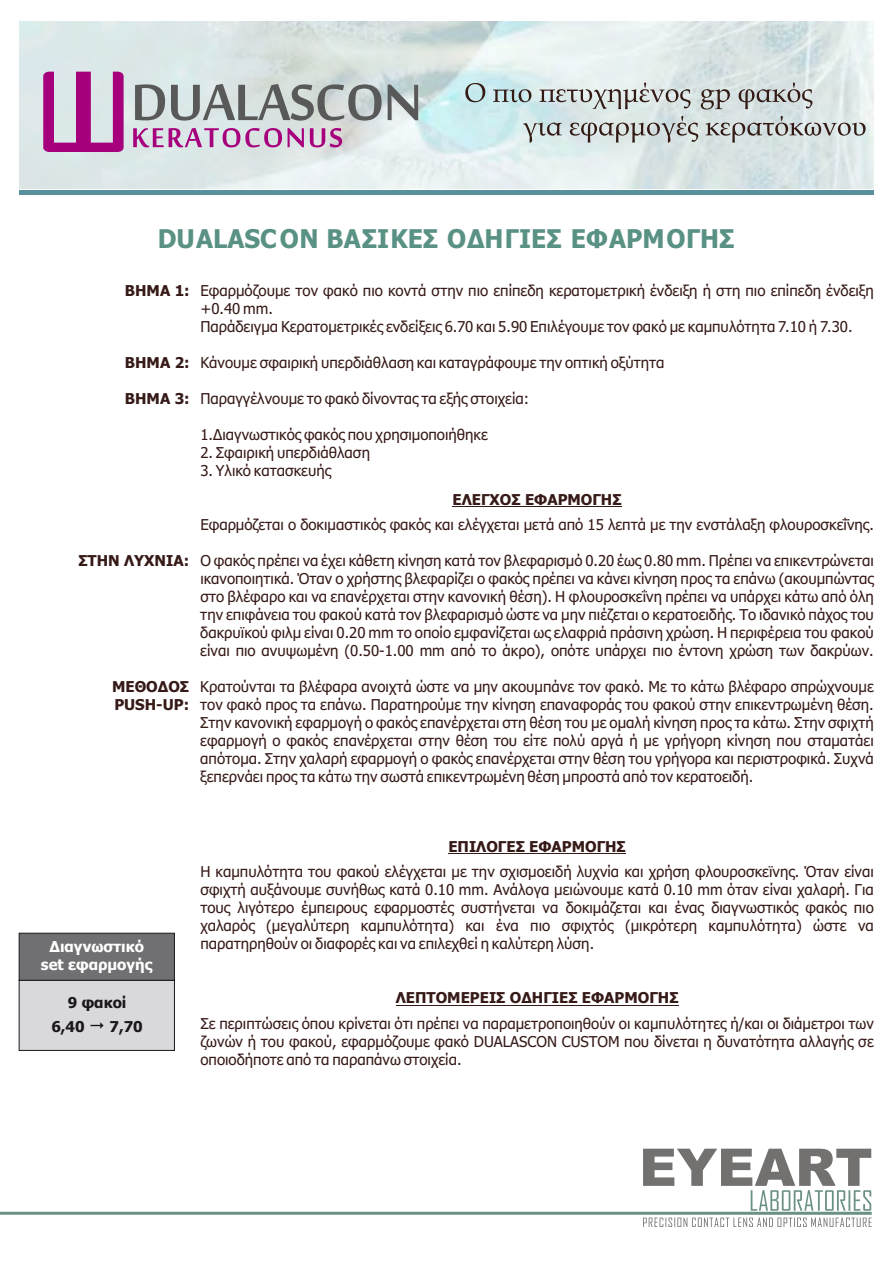
<style>
.page{position:relative;width:893px;height:1263px;background:#fff}
.page>*{position:absolute;margin:0;border:0;box-sizing:border-box;transform-origin:0 0}
.t1{font:700 25.8px "Tahoma";color:#599185;scale:.96 1}
.t2{font:15px/18px "Tahoma";color:#361a17;text-align:justify}
.t3{font:700 15px/18px "Tahoma";color:#361a17}
.t4{font:700 15px/18.1px "Tahoma";color:#fff;text-align:center}
.t5{font:700 15px/23.5px "Tahoma";color:#1c171c}
</style>
<div class="page">
<hr style="left:453px;top:506px;width:169px;height:1px;background:#361a17">
<hr style="left:448px;top:853px;width:178px;height:1px;background:#361a17">
<hr style="left:396px;top:1005px;width:282px;height:1px;background:#361a17">
<div style="left:19px;top:190px;width:855px;height:5px;background:#57919e"></div>
<svg style="left:465px;top:82px;width:401px;height:61px;background:#c3cdcc"></svg>
<svg style="left:43px;top:72px;width:81px;height:80px;background:#c071b1"></svg>
<svg style="left:135px;top:84px;width:283px;height:37px;background:#a7adad"></svg>
<svg style="left:133px;top:128px;width:209px;height:19px;background:#c793bf"></svg>
<svg style="left:643px;top:1149px;width:228px;height:62px"></svg>
<hr style="left:0;top:1212px;width:872px;height:3px;background:#6b9185">
<svg style="left:643px;top:1217px;width:229px;height:10px"></svg>
<svg style="left:18px;top:932px;width:157px;height:119px;background:#aaa9ac"></svg>
<h1 class="t1" style="left:158px;top:229px;width:602px">DUALASCON ΒΑΣΙΚΕΣ ΟΔΗΓΙΕΣ ΕΦΑΡΜΟΓΗΣ</h1>
<p class="t3" style="left:125px;top:282px;width:66px">ΒΗΜΑ 1:</p>
<p class="t3" style="left:125px;top:354px;width:66px">ΒΗΜΑ 2:</p>
<p class="t3" style="left:125px;top:390px;width:66px">ΒΗΜΑ 3:</p>
<p class="t3" style="left:78px;top:553px;width:112px">ΣΤΗΝ ΛΥΧΝΙΑ:</p>
<p class="t3" style="left:112px;top:679px;width:78px">ΜΕΘΟΔΟΣ<br>PUSH-UP:</p>
<p class="t2" style="left:200px;top:283px;width:675px;text-align:left">Εφαρμόζουμε τον φακό πιο κοντά στην πιο επίπεδη κερατομετρική ένδειξη ή στη πιο επίπεδη ένδειξη +0.40 mm.<br>Παράδειγμα Κερατομετρικές ενδείξεις 6.70 και 5.90 Επιλέγουμε τον φακό με καμπυλότητα 7.10 ή 7.30.</p>
<p class="t2" style="left:200px;top:355px;width:465px">Κάνουμε σφαιρική υπερδιάθλαση και καταγράφουμε την οπτική οξύτητα</p>
<p class="t2" style="left:200px;top:391px;width:330px">Παραγγέλνουμε το φακό δίνοντας τα εξής στοιχεία:</p>
<p class="t2" style="left:200px;top:427px;width:289px">1.Διαγνωστικός φακός που χρησιμοποιήθηκε</p>
<p class="t2" style="left:200px;top:445px;width:171px">2. Σφαιρική υπερδιάθλαση</p>
<p class="t2" style="left:200px;top:463px;width:132px">3. Υλικό κατασκευής</p>
<p class="t3" style="left:453px;top:491px;width:171px">ΕΛΕΓΧΟΣ ΕΦΑΡΜΟΓΗΣ</p>
<p class="t2" style="left:200px;top:517px;width:675px">Εφαρμόζεται ο δοκιμαστικός φακός και ελέγχεται μετά από 15 λεπτά με την ενστάλαξη φλουροσκεΐ̈νης.</p>
<p class="t2" style="left:200px;top:553px;width:675px">Ο φακός πρέπει να έχει κάθετη κίνηση κατά τον βλεφαρισμό 0.20 έως 0.80 mm. Πρέπει να επικεντρώνεται ικανοποιητικά. Όταν ο χρήστης βλεφαρίζει ο φακός πρέπει να κάνει κίνηση προς τα επάνω (ακουμπώντας στο βλέφαρο και να επανέρχεται στην κανονική θέση). Η φλουροσκεΐνη πρέπει να υπάρχει κάτω από όλη την επιφάνεια του φακού κατά τον βλεφαρισμό ώστε να μην πιέζεται ο κερατοειδής. Το ιδανικό πάχος του δακρυϊκού φιλμ είναι 0.20 mm το οποίο εμφανίζεται ως ελαφριά πράσινη χρώση. Η περιφέρεια του φακού είναι πιο ανυψωμένη (0.50-1.00 mm από το άκρο), οπότε υπάρχει πιο έντονη χρώση των δακρύων.</p>
<p class="t2" style="left:200px;top:679px;width:675px">Κρατούνται τα βλέφαρα ανοιχτά ώστε να μην ακουμπάνε τον φακό. Με το κάτω βλέφαρο σπρώχνουμε τον φακό προς τα επάνω. Παρατηρούμε την κίνηση επαναφοράς του φακού στην επικεντρωμένη θέση.<br>Στην κανονική εφαρμογή ο φακός επανέρχεται στη θέση του με ομαλή κίνηση προς τα κάτω. Στην σφιχτή εφαρμογή ο φακός επανέρχεται στην θέση του είτε πολύ αργά ή με γρήγορη κίνηση που σταματάει απότομα. Στην χαλαρή εφαρμογή ο φακός επανέρχεται στην θέση του γρήγορα και περιστροφικά. Συχνά ξεπερνάει προς τα κάτω την σωστά επικεντρωμένη θέση μπροστά από τον κερατοειδή.</p>
<p class="t4" style="left:41px;top:939px;width:113px">Διαγνωστικό set εφαρμογής</p>
<p class="t5" style="left:51px;top:992px;width:77px;text-indent:16px">9 φακοί<br>6,40</p>
<p class="t5" style="left:109px;top:1016px;width:35px">7,70</p>
<p class="t3" style="left:448px;top:839px;width:179px">ΕΠΙΛΟΓΕΣ ΕΦΑΡΜΟΓΗΣ</p>
<p class="t2" style="left:200px;top:864px;width:675px">Η καμπυλότητα του φακού ελέγχεται με την σχισμοειδή λυχνία και χρήση φλουροσκεϊνης. Όταν είναι σφιχτή αυξάνουμε συνήθως κατά 0.10 mm. Ανάλογα μειώνουμε κατά 0.10 mm όταν είναι χαλαρή. Για τους λιγότερο έμπειρους εφαρμοστές συστήνεται να δοκιμάζεται και ένας διαγνωστικός φακός πιο χαλαρός (μεγαλύτερη καμπυλότητα) και ένα πιο σφιχτός (μικρότερη καμπυλότητα) ώστε να παρατηρηθούν οι διαφορές και να επιλεχθεί η καλύτερη λύση.</p>
<p class="t3" style="left:396px;top:990px;width:284px">ΛΕΠΤΟΜΕΡΕΙΣ ΟΔΗΓΙΕΣ ΕΦΑΡΜΟΓΗΣ</p>
<p class="t2" style="left:200px;top:1015px;width:675px">Σε περιπτώσεις όπου κρίνεται ότι πρέπει να παραμετροποιηθούν οι καμπυλότητες ή/και οι διάμετροι των ζωνών ή του φακού, εφαρμόζουμε φακό DUALASCON CUSTOM που δίνεται η δυνατότητα αλλαγής σε οποιοδήποτε από τα παραπάνω στοιχεία.</p>
</div>
